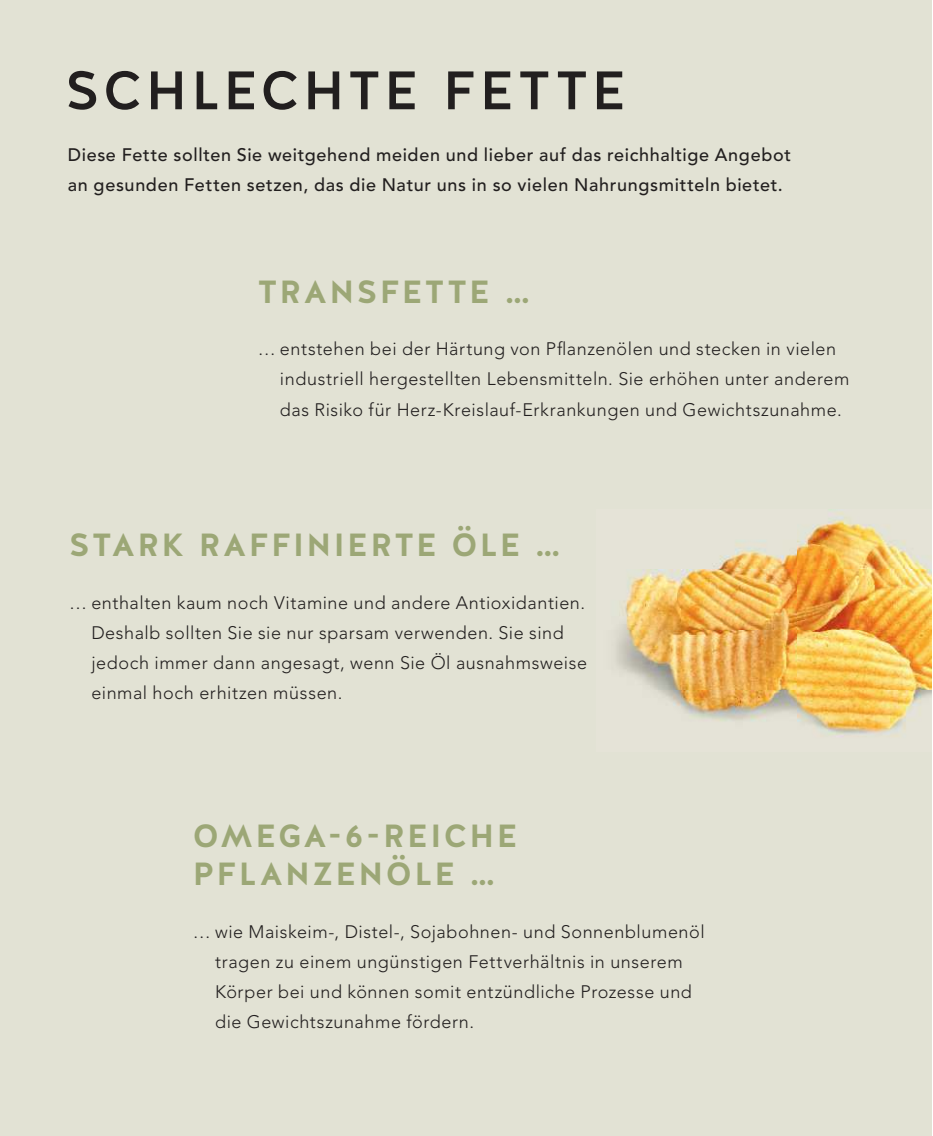
<style>
.page{position:relative;width:933px;height:1136px;background:#fff}
.page>*{position:absolute;margin:0;border:0;box-sizing:border-box;transform-origin:0 0}
.t1{font:500 54px "Halis GR";letter-spacing:.06em;color:#221f1f}
.t2{font:700 32px/38px "Halis GR";letter-spacing:.075em;color:#9ca776}
.t3{font:300 18px/30px "Avenir LT Std";letter-spacing:.03em;color:#221f1f}
.t4{font:500 18px/30px "Avenir LT Std";letter-spacing:.035em;color:#221f1f}
</style>
<div class="page">
<div style="left:0;top:0;width:931px;height:1135px;background:#e2e2d4"></div>
<img style="left:616px;top:509px;width:315px;height:228px">
<h1 class="t1" style="left:65px;top:59px;width:561px">SCHLECHTE FETTE</h1>
<p class="t4" style="left:68px;top:141px;width:724px">Diese Fette sollten Sie weitgehend meiden und lieber auf das reichhaltige Angebot an gesunden Fetten setzen, das die Natur uns in so vielen Nahrungsmitteln bietet.</p>
<h2 class="t2" style="left:258px;top:272px;width:273px">TRANSFETTE …</h2>
<p class="t3" style="left:280px;top:334px;width:571px;text-indent:-22px">… entstehen bei der Härtung von Pflanzenölen und stecken in vielen industriell hergestellten Lebensmitteln. Sie erhöhen unter anderem das Risiko für Herz-Kreislauf-Erkrankungen und Gewichtszunahme.</p>
<h2 class="t2" style="left:69px;top:526px;width:492px">STARK RAFFINIERTE ÖLE …</h2>
<p class="t3" style="left:91px;top:587px;width:497px;text-indent:-22px">… enthalten kaum noch Vitamine und andere Antioxidantien.<br>Deshalb sollten Sie sie nur sparsam verwenden. Sie sind jedoch immer dann angesagt, wenn Sie Öl ausnahmsweise einmal hoch erhitzen müssen.</p>
<h2 class="t2" style="left:193px;top:816px;width:326px">OMEGA-6-REICHE<br>PFLANZENÖLE …</h2>
<p class="t3" style="left:215px;top:916px;width:491px;text-indent:-22px">… wie Maiskeim-, Distel-, Sojabohnen- und Sonnenblumenöl tragen zu einem ungünstigen Fettverhältnis in unserem Körper bei und können somit entzündliche Prozesse und die Gewichts zunahme fördern.</p>
</div>
